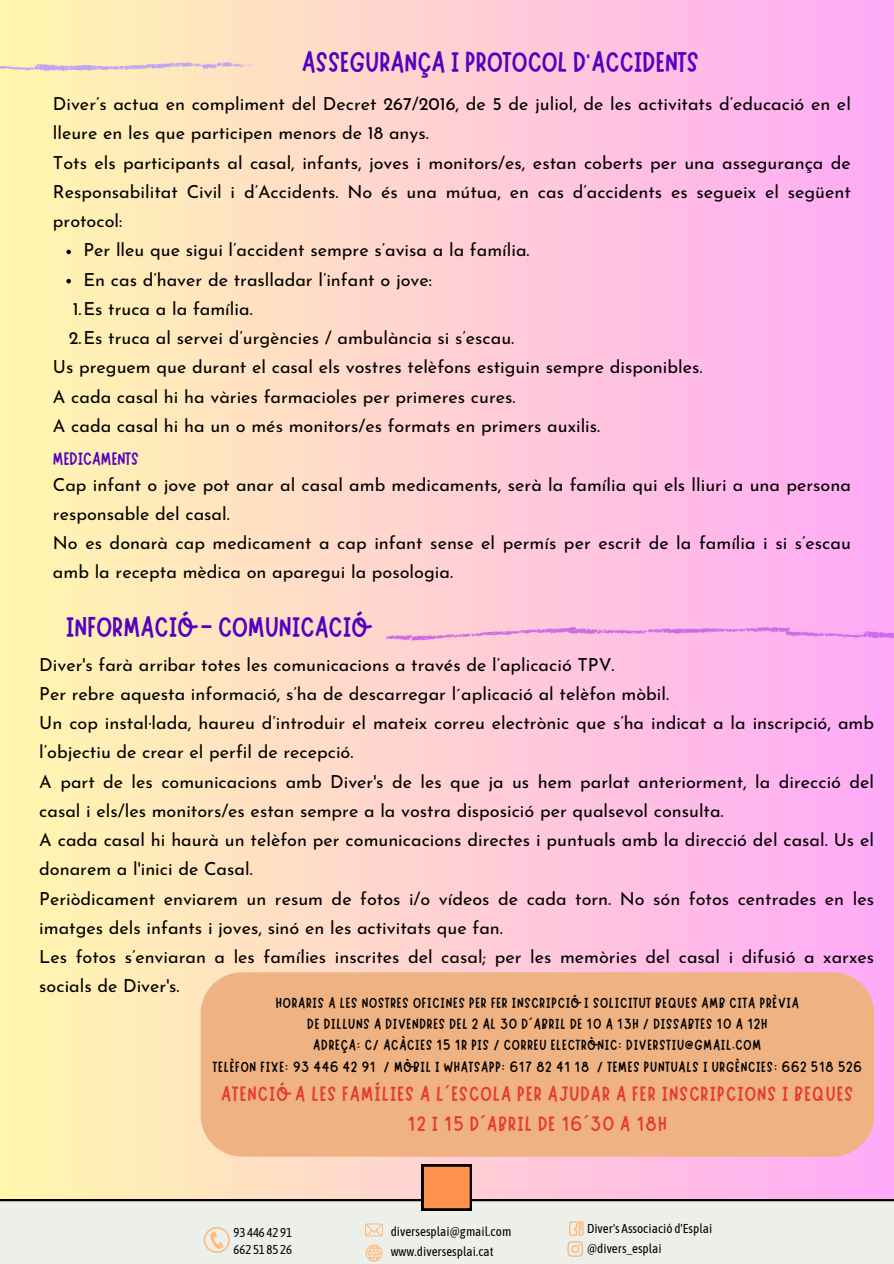
<style>
.page{position:relative;width:894px;height:1264px;background:#fff}
.page>*{position:absolute;margin:0;border:0;box-sizing:border-box;transform-origin:0 0}
.t1{font:28.65px "Marykate";color:#5400bf}
.t2{font:20.7px/30.3px "Marykate";letter-spacing:.05em;color:#e63a31;text-align:center}
.t3{font:18px/29.2px "Josefin Sans";color:#000}
.t4{font:18px "Marykate";color:#5400bf}
.t5{font:14.7px/21.3px "Marykate";letter-spacing:.05em;color:#000;text-align:center}
.t6{font:12.9px/17.4px "Asap Condensed";color:#000}
.s1{font-family:"Noto Sans"}
</style>
<div class="page">
<div style="left:0;top:0;width:893px;height:1263px;background:linear-gradient(to right,#fff7ad,#ffaaf8)"></div>
<div style="left:0;top:1198px;width:893px;height:65px;background:#edefea"></div>
<svg style="left:204px;top:1226px;width:26px;height:26px"></svg>
<svg style="left:365px;top:1244px;width:17px;height:17px"></svg>
<svg style="left:567px;top:1241px;width:16px;height:15px"></svg>
<svg style="left:569px;top:1221px;width:14px;height:14px"></svg>
<svg style="left:365px;top:1223px;width:18px;height:13px"></svg>
<svg style="left:0;top:62px;width:255px;height:9px;background:#e8d2cc"></svg>
<svg style="left:385px;top:626px;width:508px;height:16px;background:#f5afe3"></svg>
<div style="left:200px;top:972px;width:673px;height:184px;background:#efb283"></div>
<svg style="left:421px;top:1164px;width:51px;height:46px;background:#cd753e"></svg>
<svg style="left:66px;top:250px;width:5px;height:4px"></svg>
<svg style="left:66px;top:279px;width:5px;height:4px"></svg>
<h1 class="t1" style="left:302px;top:43px;width:398px">ASSEGURANÇA I PROTOCOL D'ACCIDENTS</h1>
<p class="t3" style="left:53px;top:91px;width:799px">Diver’s actua en compliment del Decret 267/2016, de 5 de juliol, de les activitats d’educació en el</p>
<p class="t3" style="left:53px;top:120px;width:377px">lleure en les que participen menors de 18 anys.</p>
<p class="t3" style="left:53px;top:149px;width:799px">Tots els participants al casal, infants, joves i monitors/es, estan coberts per una assegurança de</p>
<p class="t3" style="left:53px;top:179px;width:799px">Responsabilitat Civil i d’Accidents. No és una mútua, en cas d’accidents es segueix el següent</p>
<p class="t3" style="left:53px;top:208px;width:71px">protocol:</p>
<p class="t3" style="left:83px;top:237px;width:447px">Per lleu que sigui l’accident sempre s’avisa a la família.</p>
<p class="t3" style="left:83px;top:266px;width:350px">En cas d’haver de traslladar l’infant o jove:</p>
<p class="t3" style="left:73px;top:296px;width:181px">1.Es truca a la família.</p>
<p class="t3" style="left:69px;top:325px;width:447px">2.Es truca al servei d’urgències / ambulància si s’escau.</p>
<p class="t3" style="left:53px;top:354px;width:651px">Us preguem que durant el casal els vostres telèfons estiguin sempre disponibles.</p>
<p class="t3" style="left:53px;top:383px;width:464px">A cada casal hi ha vàries farmacioles per primeres cures.</p>
<p class="t3" style="left:53px;top:413px;width:548px">A cada casal hi ha un o més monitors/es formats en primers auxilis.</p>
<p class="t4" style="left:53px;top:446px;width:87px">MEDICAMENTS</p>
<p class="t3" style="left:53px;top:471px;width:799px">Cap infant o jove pot anar al casal amb medicaments, serà la família qui els lliuri a una persona responsable del casal.<br>No es donarà cap medicament a cap infant sense el permís per escrit de la família i si s’escau amb la recepta mèdica on aparegui la posologia.</p>
<h1 class="t1" style="left:66px;top:608px;width:305px">INFORMACIÓ - COMUNICACIÓ</h1>
<p class="t3" style="left:39px;top:651px;width:836px">Diver's farà arribar totes les comunicacions a través de l’aplicació TPV.<br>Per rebre aquesta informació, s’ha de descarregar l´aplicació al telèfon mòbil.<br>Un cop instal·lada, haureu d’introduir el mateix correu electrònic que s’ha indicat a la inscripció, amb l’objectiu de crear el perfil de recepció.<br>A part de les comunicacions amb Diver's de les que ja us hem parlat anteriorment, la direcció del casal i els/les monitors/es estan sempre a la vostra disposició per qualsevol consulta.<br>A cada casal hi haurà un telèfon per comunicacions directes i puntuals amb la direcció del casal. Us el donarem a l'inici de Casal.<br>Periòdicament enviarem un resum de fotos i/o vídeos de cada torn. No són fotos centrades en les imatges dels infants i joves, sinó en les activitats que fan.<br>Les fotos s’enviaran a les famílies inscrites del casal; per les memòries del casal i difusió a xarxes socials de Diver's.</p>
<p class="t5" style="left:213px;top:990px;width:650px">HORARIS A LES NOSTRES OFICINES PER FER INSCRIPCIÓ I SOLICITUT BEQUES AMB CITA PRÈVIA<br>DE DILLUNS A DIVENDRES DEL 2 AL 30 D<span class="s1">´</span>ABRIL DE 10 A 13H / DISSABTES 10 A 12H<br>ADREÇA: C/ ACÀCIES 15 1R PIS / CORREU ELECTRÒNIC: DIVERSTIU@GMAIL.COM<br>TELÈFON FIXE: 93 446 42 91 / MÒBIL I WHATSAPP: 617 82 41 18 / TEMES PUNTUALS I URGÈNCIES: 662 518 526</p>
<p class="t2" style="left:221px;top:1076px;width:633px">ATENCIÓ A LES FAMÍLIES A L<span class="s1">´</span>ESCOLA PER AJUDAR A FER INSCRIPCIONS I BEQUES<br>12 I 15 D<span class="s1">´</span>ABRIL DE 16<span class="s1">´</span>30 A 18H</p>
<p class="t6" style="left:233px;top:1223px;width:60px">93 446 42 91<br>662 51 85 26</p>
<p class="t6" style="left:390px;top:1222px;width:122px">diversesplai@gmail.com</p>
<p class="t6" style="left:390px;top:1242px;width:104px">www.diversesplai.cat</p>
<p class="t6" style="left:587px;top:1218px;width:127px;line-height:20.2px">Diver's Associació d'Esplai @divers_esplai</p>
</div>
